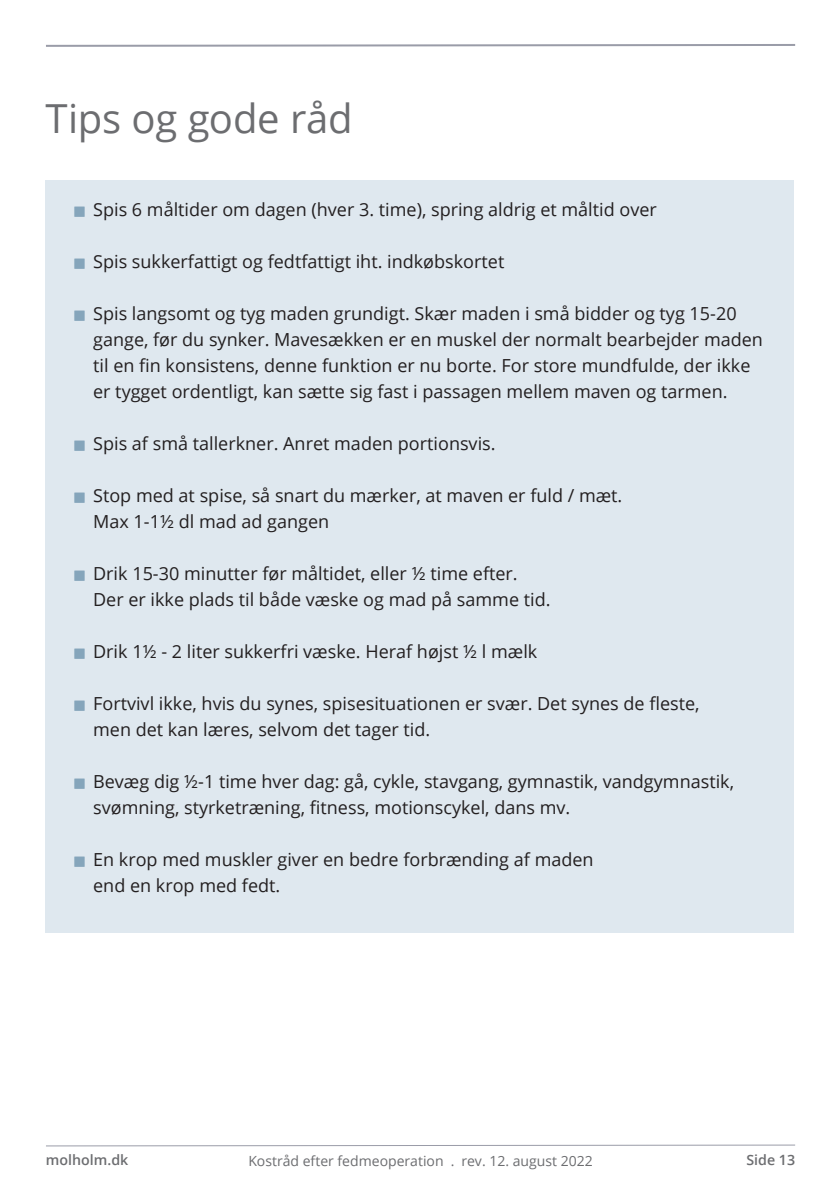
<style>
.page{position:relative;width:840px;height:1191px;background:#fff}
.page>*{position:absolute;margin:0;border:0;box-sizing:border-box;transform-origin:0 0}
.t1{font:40px "Open Sans";letter-spacing:-.005em;color:#6c6d70}
.t2{font:18px/26px "Open Sans";color:#231f20}
.t3{font:600 14.2px "Open Sans";color:#6c6d70}
.t4{font:14px "Open Sans";color:#6c6d70}
</style>
<div class="page">
<svg style="left:46px;top:1144px;width:749px;height:3px"></svg>
<svg style="left:46px;top:44px;width:750px;height:3px"></svg>
<div style="left:45px;top:180px;width:748px;height:753px;background:#dfe8ef"></div>
<h1 class="t1" style="left:45px;top:91px;width:309px">Tips og gode råd</h1>
<p class="t2" style="left:93px;top:196px;width:565px">Spis 6 måltider om dagen (hver 3. time), spring aldrig et måltid over</p>
<p class="t2" style="left:93px;top:248px;width:412px">Spis sukkerfattigt og fedtfattigt iht. indkøbskortet</p>
<p class="t2" style="left:93px;top:300px;width:671px">Spis langsomt og tyg maden grundigt. Skær maden i små bidder og tyg 15-20 gange, før du synker. Mavesækken er en muskel der normalt bearbejder maden til en fin konsistens, denne funktion er nu borte. For store mundfulde, der ikke er tygget ordentligt, kan sætte sig fast i passagen mellem maven og tarmen.</p>
<p class="t2" style="left:93px;top:430px;width:404px">Spis af små tallerkner. Anret maden portionsvis.</p>
<p class="t2" style="left:93px;top:482px;width:530px">Stop med at spise, så snart du mærker, at maven er fuld / mæt.<br>Max 1-1½ dl mad ad gangen</p>
<p class="t2" style="left:93px;top:560px;width:458px">Drik 15-30 minutter før måltidet, eller ½ time efter.<br>Der er ikke plads til både væske og mad på samme tid.</p>
<p class="t2" style="left:93px;top:638px;width:445px">Drik 1½ - 2 liter sukkerfri væske. Heraf højst ½ l mælk</p>
<p class="t2" style="left:93px;top:690px;width:607px">Fortvivl ikke, hvis du synes, spisesituationen er svær. Det synes de fleste, men det kan læres, selvom det tager tid.</p>
<p class="t2" style="left:93px;top:768px;width:642px">Bevæg dig ½-1 time hver dag: gå, cykle, stavgang, gymnastik, vandgymnastik, svømning, styrketræning, fitness, motionscykel, dans mv.</p>
<p class="t2" style="left:93px;top:846px;width:501px">En krop med muskler giver en bedre forbrænding af maden end en krop med fedt.</p>
<p class="t3" style="left:46px;top:1149px;width:84px">molholm.dk</p>
<p class="t4" style="left:248px;top:1151px;width:346px">Kostråd efter fedmeoperation . rev. 12. august 2022</p>
<p class="t3" style="left:746px;top:1149px;width:50px">Side 13</p>
</div>
